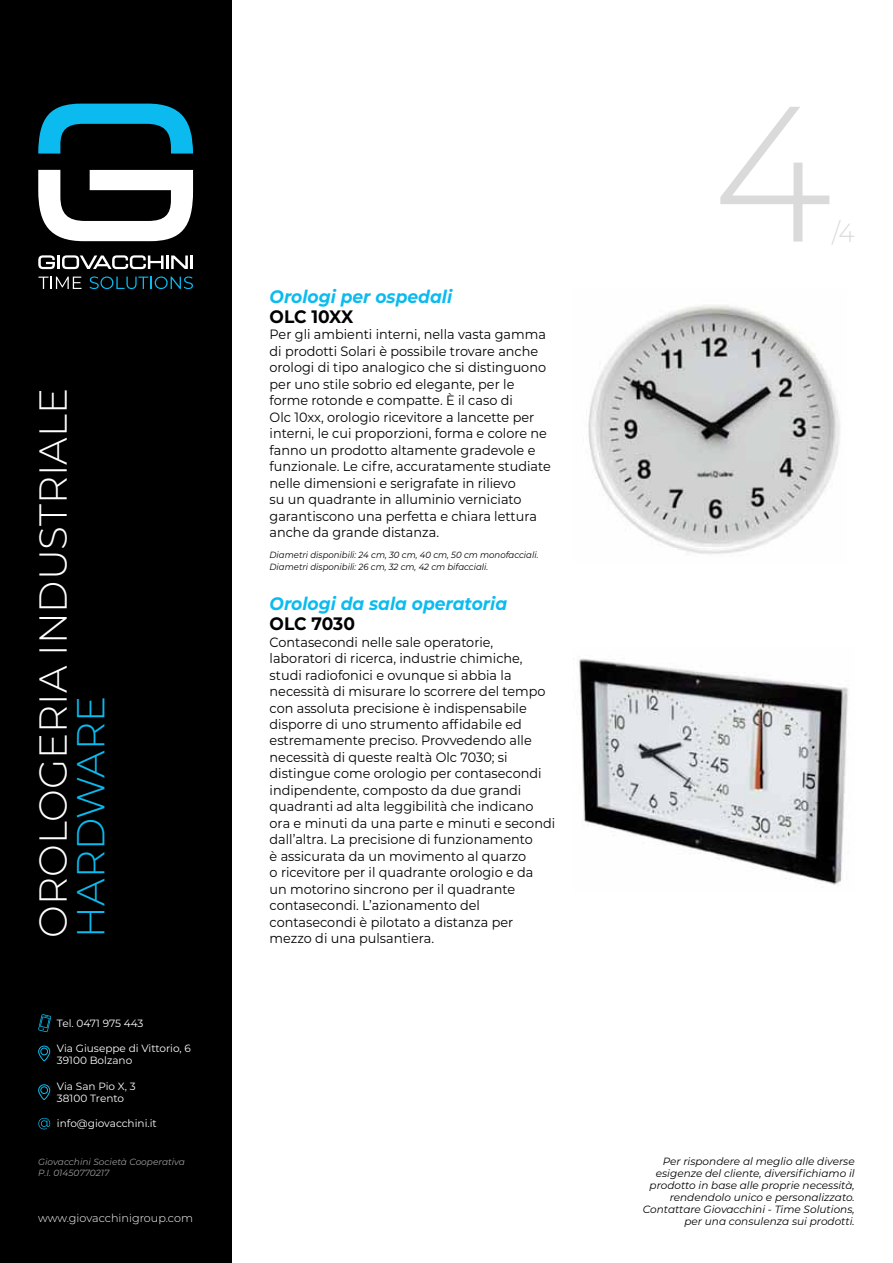
<style>
.page{position:relative;width:893px;height:1263px;background:#fff}
.page>*{position:absolute;margin:0;border:0;box-sizing:border-box;transform-origin:0 0}
.t1{font:300 192.6px "Montserrat";color:#dadada;scale:.95 1}
.t2{font:300 39px "Montserrat";color:#fff}
.t3{font:300 39px "Montserrat";color:#0bbbef}
.t4{font:300 26.25px "Montserrat";color:#dadada;scale:.95 1}
.t5{font:italic 700 18px "Montserrat";color:#0bbbef;scale:.95 1}
.t6{font:700 18px "Montserrat";letter-spacing:-.005em;color:#000;scale:.95 1}
.t7{font:13.5px/16.5px "Montserrat";color:#000;scale:.95 1}
.t8{font:300 11.25px "Montserrat";color:#fff}
.t9{font:italic 10.5px/12px "Montserrat";color:#000;text-align:right}
.t10{font:10.5px/12.6px "Montserrat";color:#fff}
.t11{font:italic 9px/12px "Montserrat";color:#000;scale:.95 1}
.t12{font:italic 9px/10.8px "Montserrat";color:#9d9d9c}
</style>
<div class="page">
<div style="left:0;top:0;width:231px;height:1263px;background:#000"></div>
<svg style="left:38px;top:1045px;width:13px;height:17px"></svg>
<svg style="left:38px;top:1084px;width:13px;height:16px"></svg>
<svg style="left:38px;top:1014px;width:13px;height:18px"></svg>
<svg style="left:38px;top:1118px;width:12px;height:11px"></svg>
<svg style="left:38px;top:277px;width:44px;height:12px"></svg>
<svg style="left:90px;top:276px;width:103px;height:13px"></svg>
<svg style="left:38px;top:255px;width:17px;height:14px"></svg>
<hr style="left:57px;top:255px;width:3px;height:14px;background:#fff">
<svg style="left:62px;top:255px;width:102px;height:14px"></svg>
<hr style="left:166px;top:255px;width:3px;height:14px;background:#fff">
<svg style="left:171px;top:255px;width:17px;height:14px"></svg>
<hr style="left:190px;top:255px;width:3px;height:14px;background:#fff">
<svg style="left:38px;top:104px;width:155px;height:50px"></svg>
<svg style="left:38px;top:170px;width:155px;height:71px"></svg>
<img style="left:588px;top:305px;width:252px;height:249px">
<img style="left:579px;top:658px;width:269px;height:227px">
<h2 class="t2" style="left:26px;top:938px;width:551px;rotate:-90deg">OROLOGERIA INDUSTRIALE</h2>
<h2 class="t3" style="left:64px;top:938px;width:243px;rotate:-90deg">HARDWARE</h2>
<p class="t10" style="left:57px;top:1016px;width:88px">Tel. 0471 975 443</p>
<p class="t10" style="left:57px;top:1041px;width:135px">Via Giuseppe di Vittorio, 6<br>39100 Bolzano</p>
<p class="t10" style="left:57px;top:1079px;width:80px">Via San Pio X, 3<br>38100 Trento</p>
<p class="t10" style="left:57px;top:1117px;width:101px">info@giovacchini.it</p>
<p class="t12" style="left:38px;top:1156px;width:148px">Giovacchini Società Cooperativa<br>P.I. 01450770217</p>
<p class="t8" style="left:38px;top:1211px;width:156px">www.giovacchinigroup.com</p>
<h3 class="t5" style="left:270px;top:284px;width:194px">Orologi per ospedali</h3>
<h3 class="t6" style="left:270px;top:303px;width:90px">OLC 10XX</h3>
<p class="t7" style="left:270px;top:326px;width:298px">Per gli ambienti interni, nella vasta gamma di prodotti Solari è possibile trovare anche orologi di tipo analogico che si distinguono per uno stile sobrio ed elegante, per le forme rotonde e compatte. È il caso di<br>Olc 10xx, orologio ricevitore a lancette per interni, le cui proporzioni, forma e colore ne fanno un prodotto altamente gradevole e funzionale. Le cifre, accuratamente studiate nelle dimensioni e serigrafate in rilievo<br>su un quadrante in alluminio verniciato garantiscono una perfetta e chiara lettura anche da grande distanza.</p>
<p class="t11" style="left:270px;top:548px;width:285px">Diametri disponibili: 24 cm, 30 cm, 40 cm, 50 cm monofacciali.<br>Diametri disponibili: 26 cm, 32 cm, 42 cm bifacciali.</p>
<h3 class="t5" style="left:270px;top:591px;width:252px">Orologi da sala operatoria</h3>
<h3 class="t6" style="left:270px;top:611px;width:91px">OLC 7030</h3>
<p class="t7" style="left:270px;top:633px;width:302px">Contasecondi nelle sale operatorie, laboratori di ricerca, industrie chimiche, studi radiofonici e ovunque si abbia la necessità di misurare lo scorrere del tempo con assoluta precisione è indispensabile disporre di uno strumento affidabile ed estremamente preciso. Provvedendo alle necessità di queste realtà Olc 7030; si distingue come orologio per contasecondi indipendente, composto da due grandi quadranti ad alta leggibilità che indicano ora e minuti da una parte e minuti e secondi dall’altra. La precisione di funzionamento<br>è assicurata da un movimento al quarzo<br>o ricevitore per il quadrante orologio e da<br>un motorino sincrono per il quadrante contasecondi. L’azionamento del contasecondi è pilotato a distanza per mezzo di una pulsantiera.</p>
<h1 class="t1" style="left:712px;top:42px;width:127px">4</h1>
<h3 class="t4" style="left:832px;top:214px;width:25px">/4</h3>
<p class="t9" style="left:643px;top:1154px;width:213px">Per rispondere al meglio alle diverse esigenze del cliente, diversifichiamo il prodotto in base alle proprie necessità, rendendolo unico e personalizzato.<br>Contattare Giovacchini - Time Solutions, per una consulenza sui prodotti.</p>
</div>
